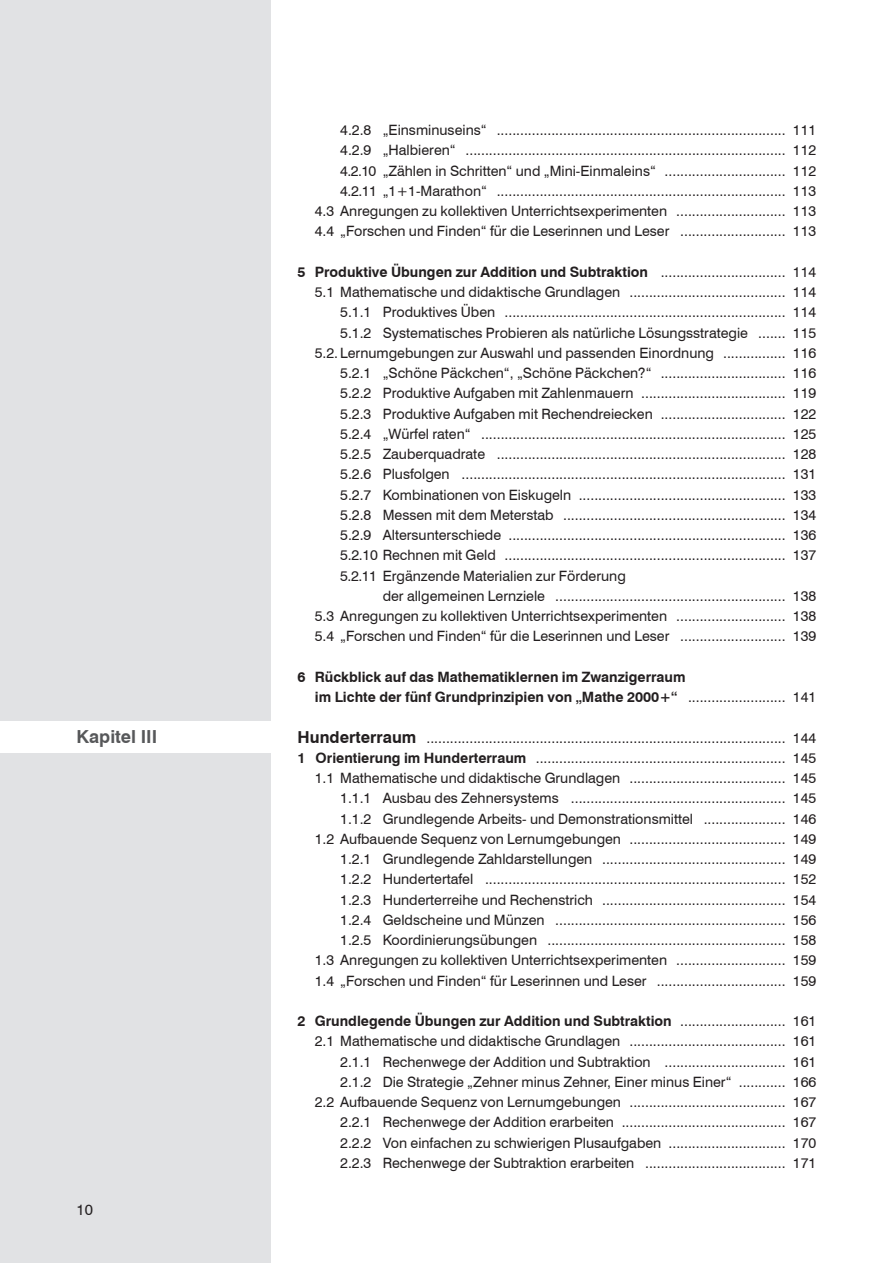
<style>
.page{position:relative;width:893px;height:1263px;background:#fff}
.page>*{position:absolute;margin:0;border:0;box-sizing:border-box;transform-origin:0 0}
._3f_Kasten_grau_HINW{font:700 18px "Swiss 721 BT";color:#57585a}
.t1{font:15px "Swiss 721 BT";color:#231f20}
.Inhalt_Ü1{font:14.25px/20.2px "Swiss 721 BT";color:#231f20}
.Inhalt_Ü1-2{font:700 14.25px "Swiss 721 BT";color:#231f20}
.Inhalt_Ü0{font:14.25px "Swiss 721 BT";color:#231f20}
.s1{font-weight:400}
.s2{font-weight:700;font-size:16.5px}
.s3{font-weight:700}
</style>
<div class="page">
<div style="left:0;top:0;width:270px;height:1263px;background:#e1e2e4"></div>
<div style="left:0;top:721px;width:270px;height:32px;background:#fff"></div>
<p class="_3f_Kasten_grau_HINW" style="left:77px;top:725px;width:82px">Kapitel III</p>
<p class="t1" style="left:77px;top:1200px;width:18px">10</p>
<p class="Inhalt_Ü1" style="left:340px;top:120px;width:478px">4.2.8 „Einsminuseins“ .......................................................................... 111</p>
<p class="Inhalt_Ü1" style="left:340px;top:140px;width:478px">4.2.9 „Halbieren“ .................................................................................. 112</p>
<p class="Inhalt_Ü1" style="left:340px;top:160px;width:478px">4.2.10 „Zählen in Schritten“ und „Mini-Einmaleins“ ............................... 112</p>
<p class="Inhalt_Ü1" style="left:340px;top:180px;width:478px">4.2.11 „1+1-Marathon“ .......................................................................... 113</p>
<p class="Inhalt_Ü1" style="left:315px;top:201px;width:503px">4.3 Anregungen zu kollektiven Unterrichtsexperimenten ............................ 113</p>
<p class="Inhalt_Ü1" style="left:315px;top:221px;width:503px">4.4 „Forschen und Finden“ für die Leserinnen und Leser ........................... 113</p>
<p class="Inhalt_Ü1-2" style="left:298px;top:263px;width:520px">5 Produktive Übungen zur Addition und Subtraktion <span class="s1">................................ 114</span></p>
<p class="Inhalt_Ü1" style="left:315px;top:282px;width:503px">5.1 Mathematische und didaktische Grundlagen ........................................ 114</p>
<p class="Inhalt_Ü1" style="left:340px;top:302px;width:478px">5.1.1 Produktives Üben ........................................................................ 114</p>
<p class="Inhalt_Ü1" style="left:340px;top:322px;width:478px">5.1.2 Systematisches Probieren als natürliche Lösungsstrategie ....... 115</p>
<p class="Inhalt_Ü1" style="left:315px;top:342px;width:503px">5.2. Lernumgebungen zur Auswahl und passenden Einordnung ................ 116</p>
<p class="Inhalt_Ü1" style="left:340px;top:363px;width:478px">5.2.1 „Schöne Päckchen“, „Schöne Päckchen?“ ................................ 116</p>
<p class="Inhalt_Ü1" style="left:340px;top:383px;width:478px">5.2.2 Produktive Aufgaben mit Zahlenmauern ..................................... 119</p>
<p class="Inhalt_Ü1" style="left:340px;top:403px;width:478px">5.2.3 Produktive Aufgaben mit Rechendreiecken ................................ 122</p>
<p class="Inhalt_Ü1" style="left:340px;top:423px;width:478px">5.2.4 „Würfel raten“ .............................................................................. 125</p>
<p class="Inhalt_Ü1" style="left:340px;top:444px;width:478px">5.2.5 Zauberquadrate .......................................................................... 128</p>
<p class="Inhalt_Ü1" style="left:340px;top:464px;width:478px">5.2.6 Plusfolgen ................................................................................... 131</p>
<p class="Inhalt_Ü1" style="left:340px;top:484px;width:478px">5.2.7 Kombinationen von Eiskugeln ..................................................... 133</p>
<p class="Inhalt_Ü1" style="left:340px;top:504px;width:478px">5.2.8 Messen mit dem Meterstab ......................................................... 134</p>
<p class="Inhalt_Ü1" style="left:340px;top:525px;width:478px">5.2.9 Altersunterschiede ....................................................................... 136</p>
<p class="Inhalt_Ü1" style="left:340px;top:545px;width:478px">5.2.10 Rechnen mit Geld ........................................................................ 137</p>
<p class="Inhalt_Ü1" style="left:383px;top:565px;width:435px;text-indent:-43px">5.2.11 Ergänzende Materialien zur Förderung<br>der allgemeinen Lernziele ........................................................... 138</p>
<p class="Inhalt_Ü1" style="left:315px;top:606px;width:503px">5.3 Anregungen zu kollektiven Unterrichtsexperimenten ............................ 138</p>
<p class="Inhalt_Ü1" style="left:315px;top:626px;width:503px">5.4 „Forschen und Finden“ für die Leserinnen und Leser ........................... 139</p>
<p class="Inhalt_Ü1-2" style="left:298px;top:668px;width:389px">6 Rückblick auf das Mathematiklernen im Zwanzigerraum</p>
<p class="Inhalt_Ü1-2" style="left:315px;top:688px;width:503px">im Lichte der fünf Grundprinzipien von „Mathe 2000+“ <span class="s1">......................... 141</span></p>
<p class="Inhalt_Ü0" style="left:298px;top:729px;width:520px"><span class="s2">Hunderterraum</span> ............................................................................................ 144</p>
<p class="Inhalt_Ü1" style="left:298px;top:747px;width:520px"><span class="s3">1 Orientierung im Hunderterraum</span> ................................................................ 145</p>
<p class="Inhalt_Ü1" style="left:315px;top:768px;width:503px">1.1 Mathematische und didaktische Grundlagen ........................................ 145</p>
<p class="Inhalt_Ü1" style="left:340px;top:788px;width:478px">1.1.1 Ausbau des Zehnersystems ....................................................... 145</p>
<p class="Inhalt_Ü1" style="left:340px;top:808px;width:478px">1.1.2 Grundlegende Arbeits- und Demonstrationsmittel ..................... 146</p>
<p class="Inhalt_Ü1" style="left:315px;top:828px;width:503px">1.2 Aufbauende Sequenz von Lernumgebungen ........................................ 149</p>
<p class="Inhalt_Ü1" style="left:340px;top:849px;width:478px">1.2.1 Grundlegende Zahldarstellungen ............................................... 149</p>
<p class="Inhalt_Ü1" style="left:340px;top:869px;width:478px">1.2.2 Hundertertafel ............................................................................. 152</p>
<p class="Inhalt_Ü1" style="left:340px;top:889px;width:478px">1.2.3 Hunderterreihe und Rechenstrich ............................................... 154</p>
<p class="Inhalt_Ü1" style="left:340px;top:909px;width:478px">1.2.4 Geldscheine und Münzen ........................................................... 156</p>
<p class="Inhalt_Ü1" style="left:340px;top:930px;width:478px">1.2.5 Koordinierungsübungen ............................................................. 158</p>
<p class="Inhalt_Ü1" style="left:315px;top:950px;width:503px">1.3 Anregungen zu kollektiven Unterrichtsexperimenten ............................ 159</p>
<p class="Inhalt_Ü1" style="left:315px;top:970px;width:503px">1.4 „Forschen und Finden“ für Leserinnen und Leser ................................. 159</p>
<p class="Inhalt_Ü1-2" style="left:298px;top:1012px;width:520px">2 Grundlegende Übungen zur Addition und Subtraktion <span class="s1">........................... 161</span></p>
<p class="Inhalt_Ü1" style="left:315px;top:1031px;width:503px">2.1 Mathematische und didaktische Grundlagen ........................................ 161</p>
<p class="Inhalt_Ü1" style="left:340px;top:1051px;width:478px">2.1.1 Rechenwege der Addition und Subtraktion ............................... 161</p>
<p class="Inhalt_Ü1" style="left:340px;top:1071px;width:478px">2.1.2 Die Strategie „Zehner minus Zehner, Einer minus Einer“ ............ 166</p>
<p class="Inhalt_Ü1" style="left:315px;top:1092px;width:503px">2.2 Aufbauende Sequenz von Lernumgebungen ........................................ 167</p>
<p class="Inhalt_Ü1" style="left:340px;top:1112px;width:478px">2.2.1 Rechenwege der Addition erarbeiten .......................................... 167</p>
<p class="Inhalt_Ü1" style="left:340px;top:1132px;width:478px">2.2.2 Von einfachen zu schwierigen Plusaufgaben .............................. 170</p>
<p class="Inhalt_Ü1" style="left:340px;top:1152px;width:478px">2.2.3 Rechenwege der Subtraktion erarbeiten .................................... 171</p>
</div>
